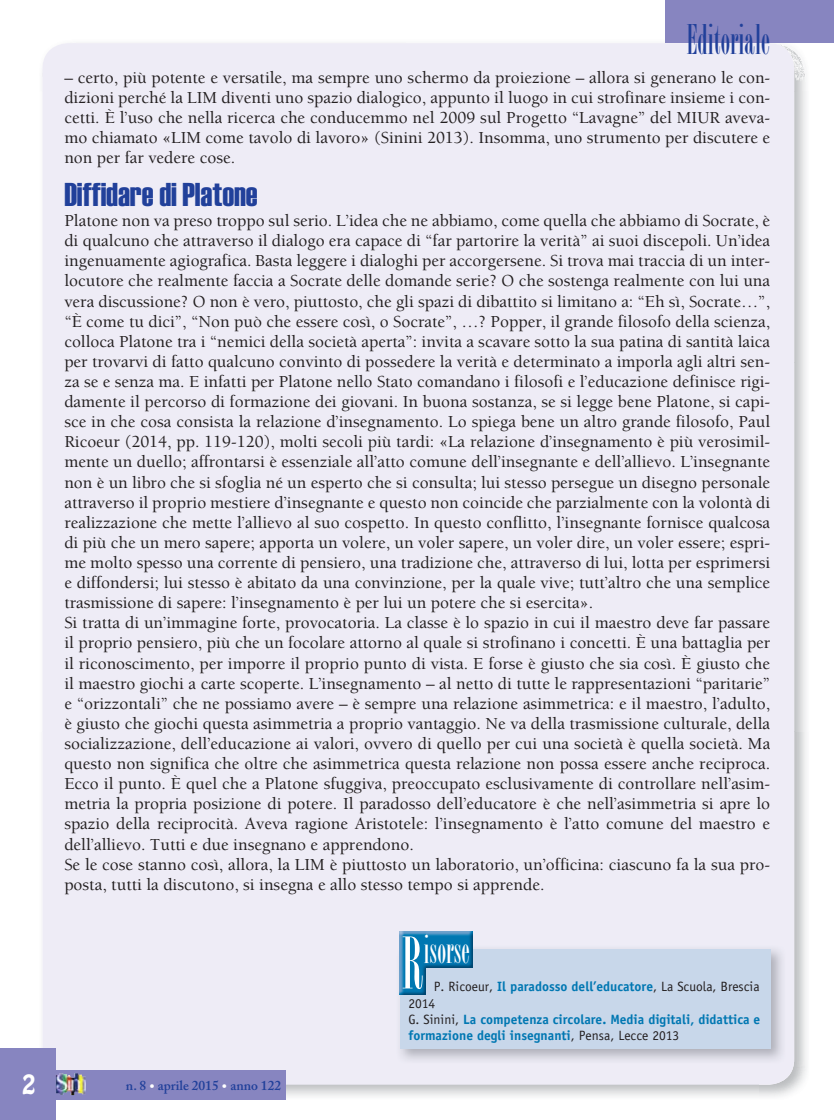
<style>
.page{position:relative;width:834px;height:1120px;background:#fff}
.page>*{position:absolute;margin:0;border:0;box-sizing:border-box;transform-origin:0 0}
.t1{font:45px "Bordeaux Roman Bold Let Plain";color:#21409a}
.t2{font:42px "Bordeaux Roman Bold Let Plain";color:#fff}
.t3{font:33px "Haettenschweiler";color:#21409a}
.t4{font:24px "Hobo";color:#fff}
.t5{font:500 17.25px/20.1px "Berkeley";color:#231f20;text-align:justify}
.t6{font:700 13.5px/16.2px "Officina Sans";color:#0077b2}
.t7{font:600 13.5px "Adobe Caslon Pro";color:#21409a}
.s1{font-weight:700;color:#fff}
.s2{font-size:78px}
.s3{font-weight:400;color:#231f20}
</style>
<div class="page">
<img style="left:42px;top:39px;width:764px;height:52px">
<img style="left:42px;top:731px;width:1px;height:317px">
<img style="left:42px;top:91px;width:1px;height:640px">
<img style="left:758px;top:731px;width:49px;height:366px">
<img style="left:794px;top:91px;width:12px;height:640px">
<div style="left:43px;top:43px;width:751px;height:1041px;background:#eeecf6;border-radius:26px"></div>
<div style="left:666px;top:0;width:168px;height:43px;background:#8785c0"></div>
<div style="left:1px;top:1048px;width:55px;height:71px;background:#8785c0"></div>
<div style="left:55px;top:1069px;width:230px;height:30px;background:#8785c0"></div>
<img style="left:56px;top:1073px;width:30px;height:21px">
<img style="left:399px;top:945px;width:383px;height:115px">
<div style="left:400px;top:949px;width:370px;height:99px;background:#c8d7ea"></div>
<img style="left:425px;top:931px;width:47px;height:36px">
<img style="left:400px;top:931px;width:25px;height:63px">
<h1 class="t1" style="left:686px;top:24px;width:85px">Editoriale</h1>
<p class="t5" style="left:64px;top:69px;width:707px">– certo, più potente e versatile, ma sempre uno schermo da proiezione – allora si generano le con&shy;dizioni perché la LIM diventi uno spazio dialogico, appunto il luogo in cui strofinare insieme i con&shy;cetti. È l’uso che nella ricerca che conducemmo nel 2009 sul Progetto “Lavagne” del MIUR aveva&shy;mo chiamato «LIM come tavolo di lavoro» (Sinini 2013). Insomma, uno strumento per discutere e non per far vedere cose.</p>
<h3 class="t3" style="left:64px;top:183px;width:195px">Diffidare di Platone</h3>
<p class="t5" style="left:64px;top:212px;width:707px;text-align:left">Platone non va preso troppo sul serio. L’idea che ne abbiamo, come quella che abbiamo di Socrate, è di qualcuno che attraverso il dialogo era capace di “far partorire la verità” ai suoi discepoli. Un’idea ingenuamente agiografica. Basta leggere i dialoghi per accorgersene. Si trova mai traccia di un inter&shy;locutore che realmente faccia a Socrate delle domande serie? O che sostenga realmente con lui una vera discussione? O non è vero, piuttosto, che gli spazi di dibattito si limitano a: “Eh sì, Socrate…”, “È come tu dici”, “Non può che essere così, o Socrate”, …? Popper, il grande filosofo della scienza, colloca Platone tra i “nemici della società aperta”: invita a scavare sotto la sua patina di santità laica per trovarvi di fatto qualcuno convinto di possedere la verità e determinato a imporla agli altri sen&shy;za se e senza ma. E infatti per Platone nello Stato comandano i filosofi e l’educazione definisce rigi&shy;damente il percorso di formazione dei giovani. In buona sostanza, se si legge bene Platone, si capi&shy;sce in che cosa consista la relazione d’insegnamento. Lo spiega bene un altro grande filosofo, Paul Ricoeur (2014, pp. 119-120), molti secoli più tardi: «La relazione d’insegnamento è più verosimil&shy;mente un duello; affrontarsi è essenziale all’atto comune dell’insegnante e dell’allievo. L’insegnante non è un libro che si sfoglia né un esperto che si consulta; lui stesso persegue un disegno personale attraverso il proprio mestiere d’insegnante e questo non coincide che parzialmente con la volontà di realizzazione che mette l’allievo al suo cospetto. In questo conflitto, l’insegnante fornisce qualcosa di più che un mero sapere; apporta un volere, un voler sapere, un voler dire, un voler essere; espri&shy;me molto spesso una corrente di pensiero, una tradizione che, attraverso di lui, lotta per esprimersi e diffondersi; lui stesso è abitato da una convinzione, per la quale vive; tutt’altro che una semplice trasmissione di sapere: l’insegnamento è per lui un potere che si esercita».<br>Si tratta di un’immagine forte, provocatoria. La classe è lo spazio in cui il maestro deve far passare il proprio pensiero, più che un focolare attorno al quale si strofinano i concetti. È una battaglia per il riconoscimento, per imporre il proprio punto di vista. E forse è giusto che sia così. È giusto che il maestro giochi a carte scoperte. L’insegnamento – al netto di tutte le rappresentazioni “paritarie” e “orizzontali” che ne possiamo avere – è sempre una relazione asimmetrica: e il maestro, l’adulto, è giusto che giochi questa asimmetria a proprio vantaggio. Ne va della trasmissione culturale, della socializzazione, dell’educazione ai valori, ovvero di quello per cui una società è quella società. Ma questo non significa che oltre che asimmetrica questa relazione non possa essere anche reciproca.<br>Ecco il punto. È quel che a Platone sfuggiva, preoccupato esclusivamente di controllare nell’asim&shy;metria la propria posizione di potere. Il paradosso dell’educatore è che nell’asimmetria si apre lo spazio della reciprocità. Aveva ragione Aristotele: l’insegnamento è l’atto comune del maestro e dell’allievo. Tutti e due insegnano e apprendono.<br>Se le cose stanno così, allora, la LIM è piuttosto un laboratorio, un’officina: ciascuno fa la sua pro&shy;posta, tutti la discutono, si insegna e allo stesso tempo si apprende.</p>
<h3 class="t4" style="left:22px;top:1071px;width:15px">2</h3>
<p class="t7" style="left:126px;top:1076px;width:157px">n. 8 <span class="s1">R</span> aprile 2015 <span class="s1">R</span> anno 122</p>
<h2 class="t2" style="left:401px;top:935px;width:70px"><span class="s2">R</span>isorse</h2>
<p class="t6" style="left:408px;top:979px;width:353px;text-indent:26px"><span class="s3">P. Ricoeur,</span> Il paradosso dell’educatore<span class="s3">, La Scuola, Brescia 2014<br>G. Sinini,</span> La competenza circolare. Media digitali, didattica e formazione degli insegnanti<span class="s3">, Pensa, Lecce 2013</span></p>
</div>
